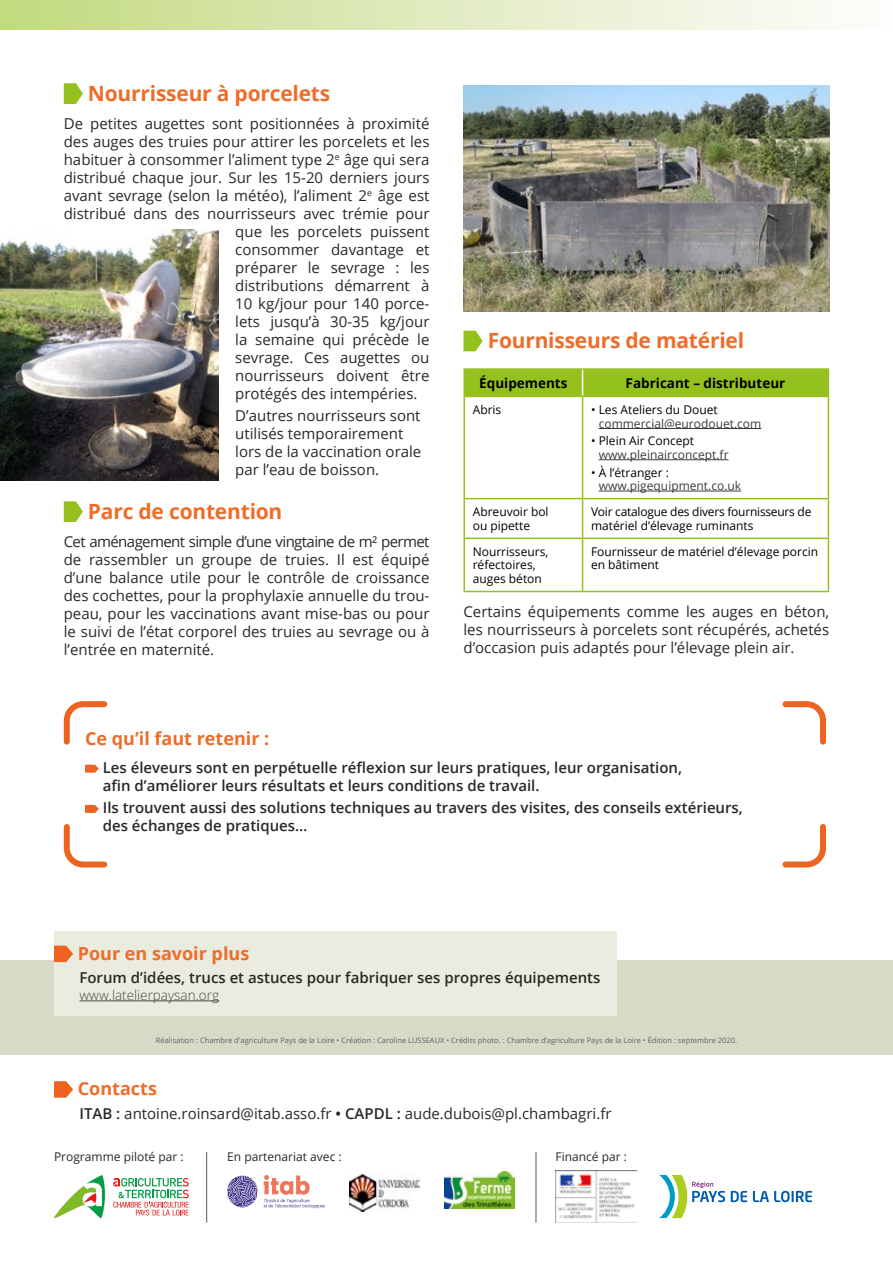
<style>
.page{position:relative;width:893px;height:1263px;background:#fff}
.page>*{position:absolute;margin:0;border:0;box-sizing:border-box;transform-origin:0 0}
.t1{font:700 21px "Open Sans";letter-spacing:-.01em;color:#ed6d29}
.t2{font:700 18px "Open Sans";color:#ed6d29}
.t3{font:15px/18px "Open Sans";color:#282827;text-align:justify}
.t4{font:600 15px/18px "Open Sans";color:#282827}
.t5{font:700 13.5px "Open Sans";color:#000}
.t6{font:300 13.5px "Open Sans";color:#494848}
.t7{font:12px/13.5px "Open Sans";color:#000}
.t8{font:12px "Open Sans";color:#3c3c3b}
.t9{font:12px/13.5px "Open Sans";letter-spacing:-.02em;color:#000}
.t10{font:12px "Open Sans";color:#282827}
.t11{font:7.5px "Open Sans";color:#646363}
.s1{font-weight:600}
</style>
<div class="page">
<div style="left:0;top:960px;width:893px;height:94px;background:#d6dac7"></div>
<div style="left:54px;top:931px;width:562px;height:85px;background:#ebecdf"></div>
<hr style="left:80px;top:1000px;width:139px;height:1px;background:#494848">
<svg style="left:54px;top:946px;width:19px;height:16px"></svg>
<svg style="left:54px;top:1081px;width:19px;height:17px"></svg>
<div style="left:0;top:0;width:893px;height:30px;background:linear-gradient(to right,#c3da80,#fffdff)"></div>
<svg style="left:64px;top:83px;width:19px;height:21px"></svg>
<svg style="left:64px;top:501px;width:19px;height:21px"></svg>
<svg style="left:463px;top:331px;width:20px;height:20px"></svg>
<hr style="left:463px;top:368px;width:120px;height:2px;background:#95c11f">
<hr style="left:463px;top:370px;width:2px;height:26px;background:#95c11f">
<hr style="left:583px;top:368px;width:246px;height:2px;background:#95c11f">
<div style="left:464px;top:369px;width:365px;height:27px;background:#95c11f"></div>
<hr style="left:463px;top:396px;width:120px;height:1px;background:#95c11f">
<hr style="left:463px;top:397px;width:2px;height:101px;background:#95c11f">
<hr style="left:583px;top:396px;width:246px;height:1px;background:#95c11f">
<hr style="left:582px;top:397px;width:1px;height:101px;background:#95c11f">
<hr style="left:828px;top:397px;width:1px;height:101px;background:#95c11f">
<hr style="left:463px;top:498px;width:120px;height:1px;background:#95c11f">
<hr style="left:463px;top:499px;width:2px;height:39px;background:#95c11f">
<hr style="left:583px;top:498px;width:246px;height:1px;background:#95c11f">
<hr style="left:582px;top:499px;width:1px;height:39px;background:#95c11f">
<hr style="left:828px;top:499px;width:1px;height:39px;background:#95c11f">
<hr style="left:463px;top:538px;width:120px;height:1px;background:#95c11f">
<hr style="left:463px;top:539px;width:2px;height:52px;background:#95c11f">
<hr style="left:583px;top:538px;width:246px;height:1px;background:#95c11f">
<hr style="left:582px;top:539px;width:1px;height:52px;background:#95c11f">
<hr style="left:828px;top:539px;width:1px;height:52px;background:#95c11f">
<hr style="left:463px;top:591px;width:120px;height:1px;background:#95c11f">
<hr style="left:583px;top:591px;width:246px;height:1px;background:#95c11f">
<hr style="left:599px;top:428px;width:162px;height:1px;background:#3c3c3b">
<hr style="left:599px;top:459px;width:129px;height:1px;background:#3c3c3b">
<hr style="left:599px;top:491px;width:142px;height:1px;background:#3c3c3b">
<svg style="left:85px;top:765px;width:14px;height:8px"></svg>
<svg style="left:85px;top:805px;width:14px;height:8px"></svg>
<svg style="left:63px;top:701px;width:45px;height:44px"></svg>
<svg style="left:782px;top:701px;width:44px;height:44px"></svg>
<svg style="left:63px;top:824px;width:45px;height:44px"></svg>
<svg style="left:782px;top:824px;width:44px;height:44px"></svg>
<svg style="left:113px;top:1178px;width:76px;height:37px"></svg>
<svg style="left:54px;top:1175px;width:51px;height:43px"></svg>
<hr style="left:206px;top:1152px;width:1px;height:70px;background:#575756">
<hr style="left:536px;top:1152px;width:1px;height:70px;background:#575756">
<img style="left:556px;top:1170px;width:80px;height:53px">
<svg style="left:731px;top:1191px;width:16px;height:11px"></svg>
<svg style="left:753px;top:1191px;width:59px;height:11px"></svg>
<svg style="left:659px;top:1175px;width:66px;height:43px"></svg>
<svg style="left:227px;top:1175px;width:31px;height:32px"></svg>
<svg style="left:264px;top:1175px;width:61px;height:33px"></svg>
<img style="left:349px;top:1175px;width:71px;height:36px">
<img style="left:444px;top:1172px;width:70px;height:37px">
<img style="left:0;top:230px;width:218px;height:250px">
<img style="left:463px;top:85px;width:366px;height:227px">
<h1 class="t1" style="left:88px;top:79px;width:244px">Nourrisseur à porcelets</h1>
<p class="t3" style="left:64px;top:114px;width:367px">De petites augettes sont positionnées à proximité</p>
<p class="t3" style="left:64px;top:132px;width:367px">des auges des truies pour attirer les porcelets et les</p>
<p class="t3" style="left:64px;top:150px;width:367px">habituer à consommer l’aliment type 2<sup>e</sup> âge qui sera</p>
<p class="t3" style="left:64px;top:168px;width:367px">distribué chaque jour. Sur les 15-20 derniers jours</p>
<p class="t3" style="left:64px;top:186px;width:367px">avant sevrage (selon la météo), l’aliment 2<sup>e</sup> âge est</p>
<p class="t3" style="left:64px;top:204px;width:367px">distribué dans des nourrisseurs avec trémie pour</p>
<p class="t3" style="left:235px;top:222px;width:196px">que les porcelets puissent</p>
<p class="t3" style="left:235px;top:240px;width:196px">consommer davantage et</p>
<p class="t3" style="left:235px;top:258px;width:196px">préparer le sevrage : les</p>
<p class="t3" style="left:235px;top:276px;width:196px">distributions démarrent à</p>
<p class="t3" style="left:235px;top:294px;width:196px">10 kg/jour pour 140 porce-</p>
<p class="t3" style="left:235px;top:312px;width:196px">lets jusqu’à 30-35 kg/jour</p>
<p class="t3" style="left:235px;top:330px;width:196px">la semaine qui précède le</p>
<p class="t3" style="left:235px;top:348px;width:196px">sevrage. Ces augettes ou</p>
<p class="t3" style="left:235px;top:366px;width:196px">nourrisseurs doivent être</p>
<p class="t3" style="left:235px;top:384px;width:184px">protégés des intempéries.</p>
<p class="t3" style="left:235px;top:406px;width:188px;text-align:left">D’autres nourrisseurs sont utilisés temporairement lors de la vaccination orale par l’eau de boisson.</p>
<h1 class="t1" style="left:88px;top:497px;width:196px">Parc de contention</h1>
<p class="t3" style="left:64px;top:532px;width:367px">Cet aménagement simple d’une vingtaine de m² permet de rassembler un groupe de truies. Il est équipé d’une balance utile pour le contrôle de croissance des cochettes, pour la prophylaxie annuelle du trou&shy;peau, pour les vaccinations avant mise-bas ou pour le suivi de l’état corporel des truies au sevrage ou à l’entrée en maternité.</p>
<h1 class="t1" style="left:488px;top:326px;width:258px">Fournisseurs de matériel</h1>
<p class="t5" style="left:479px;top:373px;width:90px">Équipements</p>
<p class="t5" style="left:626px;top:373px;width:161px">Fabricant – distributeur</p>
<p class="t7" style="left:473px;top:403px;width:30px">Abris</p>
<p class="t7" style="left:591px;top:403px;width:128px">• Les Ateliers du Douet</p>
<p class="t8" style="left:599px;top:415px;width:164px">commercial@eurodouet.com</p>
<p class="t7" style="left:591px;top:434px;width:105px">• Plein Air Concept</p>
<p class="t8" style="left:599px;top:446px;width:131px">www.pleinairconcept.fr</p>
<p class="t7" style="left:591px;top:465px;width:79px">• À l’étranger :</p>
<p class="t8" style="left:599px;top:477px;width:144px">www.pigequipment.co.uk</p>
<p class="t7" style="left:473px;top:505px;width:77px">Abreuvoir bol ou pipette</p>
<p class="t9" style="left:591px;top:505px;width:222px">Voir catalogue des divers fournisseurs de matériel d’élevage ruminants</p>
<p class="t7" style="left:473px;top:545px;width:77px">Nourrisseurs, réfectoires, auges béton</p>
<p class="t7" style="left:591px;top:545px;width:229px">Fournisseur de matériel d’élevage porcin en bâtiment</p>
<p class="t3" style="left:463px;top:602px;width:367px">Certains équipements comme les auges en béton, les nourrisseurs à porcelets sont récupérés, achetés d’occasion puis adaptés pour l’élevage plein air.</p>
<p class="t2" style="left:85px;top:726px;width:186px">Ce qu’il faut retenir :</p>
<p class="t4" style="left:103px;top:758px;width:581px">Les éleveurs sont en perpétuelle réflexion sur leurs pratiques, leur organisation, afin d’améliorer leurs résultats et leurs conditions de travail.</p>
<p class="t4" style="left:103px;top:798px;width:642px">Ils trouvent aussi des solutions techniques au travers des visites, des conseils extérieurs, des échanges de pratiques…</p>
<p class="t2" style="left:78px;top:940px;width:173px">Pour en savoir plus</p>
<p class="t4" style="left:80px;top:968px;width:522px">Forum d’idées, trucs et astuces pour fabriquer ses propres équipements</p>
<p class="t6" style="left:80px;top:986px;width:141px">www.latelierpaysan.org</p>
<p class="t11" style="left:156px;top:1035px;width:583px">Réalisation : Chambre d'agriculture Pays de la Loire • Création : Caroline LUSSEAUX • Crédits photo. : Chambre d’agriculture Pays de la Loire • Édition : septembre 2020.</p>
<p class="t2" style="left:78px;top:1076px;width:81px">Contacts</p>
<p class="t3" style="left:80px;top:1104px;width:533px"><span class="s1">ITAB :</span> antoine.roinsard@itab.asso.fr <span class="s1">• CAPDL :</span> aude.dubois@pl.chambagri.fr</p>
<p class="t10" style="left:54px;top:1149px;width:131px">Programme piloté par :</p>
<p class="t10" style="left:227px;top:1149px;width:116px">En partenariat avec :</p>
<p class="t10" style="left:556px;top:1149px;width:73px">Financé par :</p>
</div>
